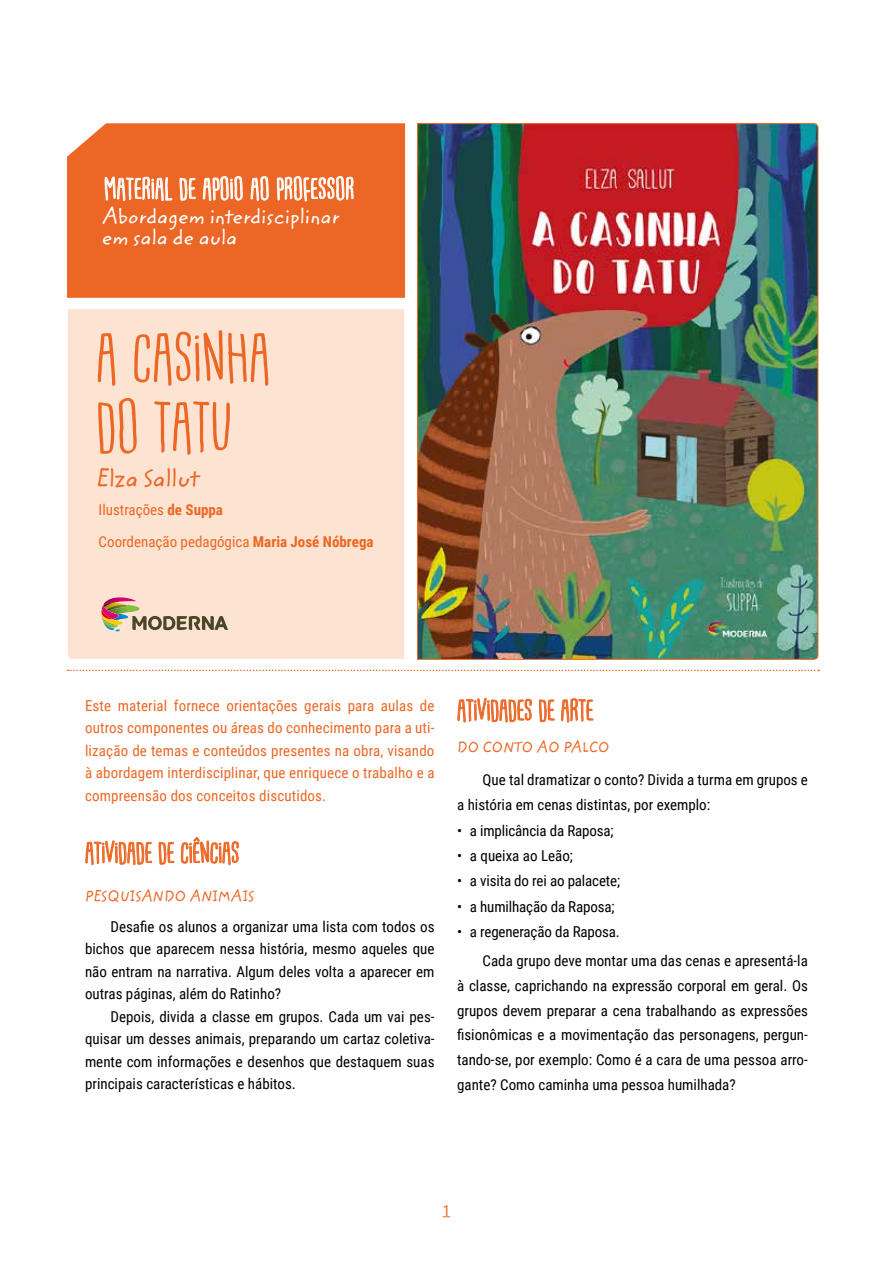
<style>
.page{position:relative;width:893px;height:1263px;background:#fff}
.page>*{position:absolute;margin:0;border:0;box-sizing:border-box;transform-origin:0 0}
.t1{font:53.25px/69px "Breakfast DEMO";color:#ec6725}
.t2{font:24.3px "Zemke Hand ITC";color:#ec6725}
.t3{font:22.5px "Breakfast DEMO";color:#ec6725}
.t4{font:22.5px "Breakfast DEMO";letter-spacing:.02em;color:#fff}
.t5{font:21px/21px "Zemke Hand ITC";color:#fff}
.t6{font:15px/22.5px "Roboto Condensed";color:#000;text-align:justify}
.t7{font:15px/22.5px "Roboto Condensed";letter-spacing:.01em;color:#ec6725;text-align:justify}
.t8{font:15px "Zemke Hand ITC";color:#ec6725}
.t9{font:15px "Zemke Hand ITC";letter-spacing:-.035em;color:#ec6725}
.s1{font-weight:700}
</style>
<div class="page">
<div style="left:68px;top:309px;width:336px;height:350px;background:#fde3d1"></div>
<div style="left:67px;top:123px;width:338px;height:175px;background:#ec6725"></div>
<svg style="left:105px;top:172px;width:67px;height:32px;background:#f19162"></svg>
<svg style="left:180px;top:178px;width:16px;height:24px"></svg>
<svg style="left:203px;top:176px;width:40px;height:25px"></svg>
<svg style="left:251px;top:176px;width:18px;height:25px"></svg>
<svg style="left:277px;top:176px;width:76px;height:26px;background:#f2a077"></svg>
<svg style="left:86px;top:840px;width:66px;height:24px"></svg>
<svg style="left:159px;top:842px;width:15px;height:22px"></svg>
<svg style="left:181px;top:837px;width:57px;height:27px"></svg>
<svg style="left:458px;top:698px;width:73px;height:24px"></svg>
<svg style="left:539px;top:700px;width:15px;height:22px"></svg>
<svg style="left:561px;top:699px;width:32px;height:23px"></svg>
<svg style="left:68px;top:670px;width:751px;height:1px"></svg>
<svg style="left:101px;top:597px;width:127px;height:34px;background:#ceb59f"></svg>
<img style="left:417px;top:123px;width:401px;height:537px">
<h3 class="t4" style="left:104px;top:171px;width:251px">MATERIAL DE APOIO AO PROFESSOR</h3>
<h3 class="t5" style="left:102px;top:206px;width:239px">Abordagem interdisciplinar em sala de aula</h3>
<h1 class="t1" style="left:96px;top:324px;width:176px">A CASINHA<br>DO TATU</h1>
<h2 class="t2" style="left:96px;top:460px;width:105px">Elza Sallut</h2>
<p class="t7" style="left:99px;top:493px;width:276px;line-height:32px">Ilustrações <span class="s1">de Suppa<br></span>Coordenação pedagógica <span class="s1">Maria José Nóbrega</span></p>
<p class="t7" style="left:85px;top:694px;width:351px">Este material fornece orientações gerais para aulas de outros componentes ou áreas do conhecimento para a uti&shy;lização de temas e conteúdos presentes na obra, visando à abordagem interdisciplinar, que enriquece o trabalho e a compreensão dos conceitos discutidos.</p>
<h3 class="t3" style="left:85px;top:835px;width:156px">ATIVIDADE DE CIÊNCIAS</h3>
<p class="t8" style="left:85px;top:885px;width:171px">PESQUISANDO ANIMAIS</p>
<p class="t6" style="left:85px;top:915px;width:351px;text-indent:26px">Desafie os alunos a organizar uma lista com todos os bichos que aparecem nessa história, mesmo aqueles que não entram na narrativa. Algum deles volta a aparecer em outras páginas, além do Ratinho?</p>
<p class="t6" style="left:85px;top:1005px;width:351px;text-indent:26px">Depois, divida a classe em grupos. Cada um vai pes&shy;quisar um desses animais, preparando um cartaz coletiva&shy;mente com informações e desenhos que destaquem suas principais características e hábitos.</p>
<h3 class="t3" style="left:457px;top:693px;width:138px">ATIVIDADES DE ARTE</h3>
<p class="t9" style="left:457px;top:737px;width:154px">DO CONTO AO PALCO</p>
<p class="t6" style="left:457px;top:767px;width:352px;line-height:24.8px;text-indent:26px">Que tal dramatizar o conto? Divida a turma em grupos e a história em cenas distintas, por exemplo:</p>
<p class="t6" style="left:457px;top:818px;width:158px">• a implicância da Raposa;</p>
<p class="t6" style="left:457px;top:844px;width:117px">• a queixa ao Leão;</p>
<p class="t6" style="left:457px;top:869px;width:165px">• a visita do rei ao palacete;</p>
<p class="t6" style="left:457px;top:895px;width:159px">• a humilhação da Raposa;</p>
<p class="t6" style="left:483px;top:917px;width:327px;line-height:29px;text-indent:-26px">• a regeneração da Raposa.<br>Cada grupo deve montar uma das cenas e apresentá-la</p>
<p class="t6" style="left:457px;top:973px;width:352px;line-height:24.8px">à classe, caprichando na expressão corporal em geral. Os grupos devem preparar a cena trabalhando as expressões fisionômicas e a movimentação das personagens, pergun&shy;tando-se, por exemplo: Como é a cara de uma pessoa arro&shy;gante? Como caminha uma pessoa humilhada?</p>
<p class="t7" style="left:443px;top:1198px;width:9px">1</p>
</div>
